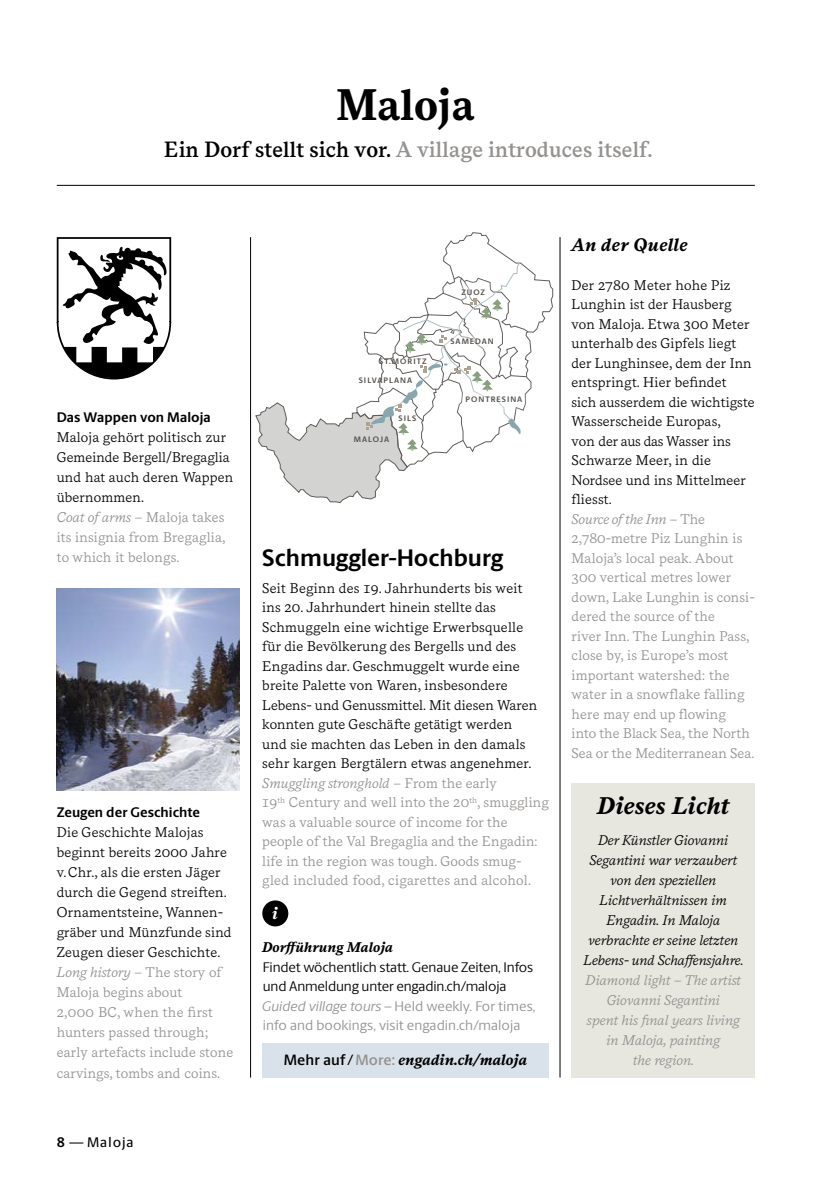
<style>
.page{position:relative;width:840px;height:1191px;background:#fff}
.page>*{position:absolute;margin:0;border:0;box-sizing:border-box;transform-origin:0 0}
.t1{font:700 44px "Messina Serif";color:#000}
.t2{font:700 24px "Berlingske Sans";color:#000}
.t3{font:italic 700 24px "Messina Serif";letter-spacing:.01em;color:#000}
.t4{font:600 22px "Messina Serif";letter-spacing:.01em;color:#949290}
.t5{font:italic 700 18px "Messina Serif";letter-spacing:.02em;color:#000}
.t6{font:italic 700 16.4px "Messina Serif";color:#fff}
.t7{font:italic 700 15px "Messina Serif";color:#000}
.t8{font:14px/20px "Messina Serif";letter-spacing:.01em;color:#000}
.t9{font:14px/19.6px "Messina Serif";letter-spacing:.01em;color:#949290}
.t10{font:14px/19.6px "Berlingske Sans";letter-spacing:-.01em;color:#000}
.t11{font:italic 14px/20px "Messina Serif";color:#000;text-align:center}
.t12{font:italic 14px/20px "Messina Serif";color:#949290;text-align:center}
.t13{font:700 14px "Berlingske Sans";letter-spacing:.005em;color:#000}
.t14{font:italic 700 14px "Messina Serif";color:#000}
.t15{font:500 14px "Berlingske Sans";letter-spacing:.06em;color:#000}
.t16{font:700 8px "Berlingske Sans";letter-spacing:.125em;color:#55524e}
.s1{color:#000}
.s2{font-style:italic;color:#949290}
.s3{color:#949290}
.s4{font-weight:700}
.s5{font-family:"Berlingske Sans D Bd";font-weight:400;font-style:normal}
.s6{font-family:"Berlingske Sans D Bd";font-weight:400;font-style:normal;color:#949290}
.s7{font-style:italic}
</style>
<div class="page">
<div style="left:571px;top:783px;width:183px;height:294px;background:#e7e6df"></div>
<div style="left:262px;top:900px;width:26px;height:26px;background:#000;border-radius:50%"></div>
<hr style="left:250px;top:237px;width:1px;height:840px;background:#000">
<hr style="left:559px;top:237px;width:1px;height:840px;background:#000">
<hr style="left:57px;top:185px;width:697px;height:1px;background:#000">
<img style="left:57px;top:588px;width:183px;height:202px">
<svg style="left:255px;top:232px;width:297px;height:271px"></svg>
<div style="left:262px;top:1043px;width:286px;height:34px;background:#d9e1ea"></div>
<svg style="left:56px;top:237px;width:116px;height:143px"></svg>
<h1 class="t1" style="left:336px;top:72px;width:140px">Maloja</h1>
<h3 class="t4" style="left:164px;top:133px;width:489px"><span class="s1">Ein Dorf stellt sich vor.</span> A village introduces itself.</h3>
<p class="t13" style="left:57px;top:406px;width:155px">Das Wappen von Maloja</p>
<p class="t8" style="left:57px;top:426px;width:178px">Maloja gehört politisch zur<br>Gemeinde Bergell/Bregaglia und hat auch deren Wappen übernommen.<br><span class="s2">Coat of arms –</span> <span class="s3">Maloja takes its insignia from Bregaglia, to which it belongs.</span></p>
<p class="t13" style="left:57px;top:801px;width:145px">Zeugen der Geschichte</p>
<p class="t8" style="left:57px;top:821px;width:178px">Die Geschichte Malojas beginnt bereits 2000 Jahre v.Chr., als die ersten Jäger durch die Gegend streiften.<br>Ornamentsteine, Wannen&shy;gräber und Münzfunde sind<br>Zeugen dieser Geschichte.<br><span class="s2">Long history –</span> <span class="s3">The story of<br>Maloja begins about<br>2,000 BC, when the first hunters passed through; early artefacts include stone carvings, tombs and coins.</span></p>
<p class="t15" style="left:57px;top:1131px;width:78px"><span class="s4">8</span> — Maloja</p>
<p class="t16" style="left:461px;top:286px;width:25px">ZUOZ</p>
<p class="t16" style="left:379px;top:355px;width:49px">ST.MORITZ</p>
<p class="t16" style="left:358px;top:374px;width:55px">SILVAPLANA</p>
<p class="t16" style="left:354px;top:433px;width:37px">MALOJA</p>
<p class="t16" style="left:398px;top:412px;width:19px">SILS</p>
<p class="t16" style="left:450px;top:335px;width:45px">SAMEDAN</p>
<p class="t16" style="left:465px;top:393px;width:58px">PONTRESINA</p>
<h2 class="t2" style="left:262px;top:540px;width:242px">Schmuggler-Hochburg</h2>
<p class="t8" style="left:262px;top:577px;width:288px">Seit Beginn des 19. Jahrhunderts bis weit<br>ins 20. Jahrhundert hinein stellte das Schmuggeln eine wichtige Erwerbsquelle<br>für die Bevölkerung des Bergells und des Engadins dar. Geschmuggelt wurde eine breite Palette von Waren, insbesondere Lebens- und Genussmittel. Mit diesen Waren konnten gute Geschäfte getätigt werden<br>und sie machten das Leben in den damals sehr kargen Bergtälern etwas angenehmer.<br><span class="s2">Smuggling stronghold –</span> <span class="s3">From the early<br>19</span><sup>th</sup> <span class="s3">Century and well into the 20</span><sup>th</sup><span class="s3">, smuggling was a valuable source of income for the people of the Val Bregaglia and the Engadin: life in the region was tough. Goods smug&shy;gled included food, cigarettes and alcohol.</span></p>
<p class="t6" style="left:272px;top:901px;width:7px">i</p>
<p class="t14" style="left:262px;top:936px;width:132px">Dorfführung Maloja</p>
<p class="t10" style="left:262px;top:956px;width:275px">Findet wöchentlich statt. Genaue Zeiten, Infos und Anmeldung unter engadin.ch/maloja <span class="s2">Guided village tours</span> <span class="s3">– Held weekly. For times, info and bookings, visit engadin.ch/maloja</span></p>
<p class="t7" style="left:284px;top:1048px;width:245px"><span class="s5">Mehr auf/</span><span class="s6">More:</span> engadin.ch/maloja</p>
<p class="t5" style="left:571px;top:231px;width:117px">An der Quelle</p>
<p class="t9" style="left:571px;top:275px;width:185px"><span class="s1">Der 2780 Meter hohe Piz<br>Lunghin ist der Hausberg von Maloja. Etwa 300 Meter unterhalb des Gipfels liegt der Lunghinsee, dem der Inn entspringt. Hier befindet<br>sich ausserdem die wichtigste<br>Wasserscheide Europas,<br>von der aus das Wasser ins<br>Schwarze Meer, in die<br>Nordsee und ins Mittelmeer fliesst.<br></span><span class="s7">Source of the Inn –</span> The<br>2,780-metre Piz Lunghin is<br>Maloja’s local peak. About<br>300 vertical metres lower down, Lake Lunghin is consi&shy;dered the source of the<br>river Inn. The Lunghin Pass, close by, is Europe’s most important watershed: the water in a snowflake falling here may end up flowing<br>into the Black Sea, the North<br>Sea or the Mediterranean Sea.</p>
<h2 class="t3" style="left:596px;top:787px;width:134px">Dieses Licht</h2>
<p class="t11" style="left:583px;top:830px;width:161px">Der Künstler Giovanni<br>Segantini war verzaubert von den speziellen<br>Lichtverhältnissen im<br>Engadin. In Maloja verbrachte er seine letzten<br>Lebens- und Schaffensjahre.</p>
<p class="t12" style="left:585px;top:970px;width:157px">Diamond light – The artist<br>Giovanni Segantini<br>spent his final years living in Maloja, painting<br>the region.</p>
</div>
